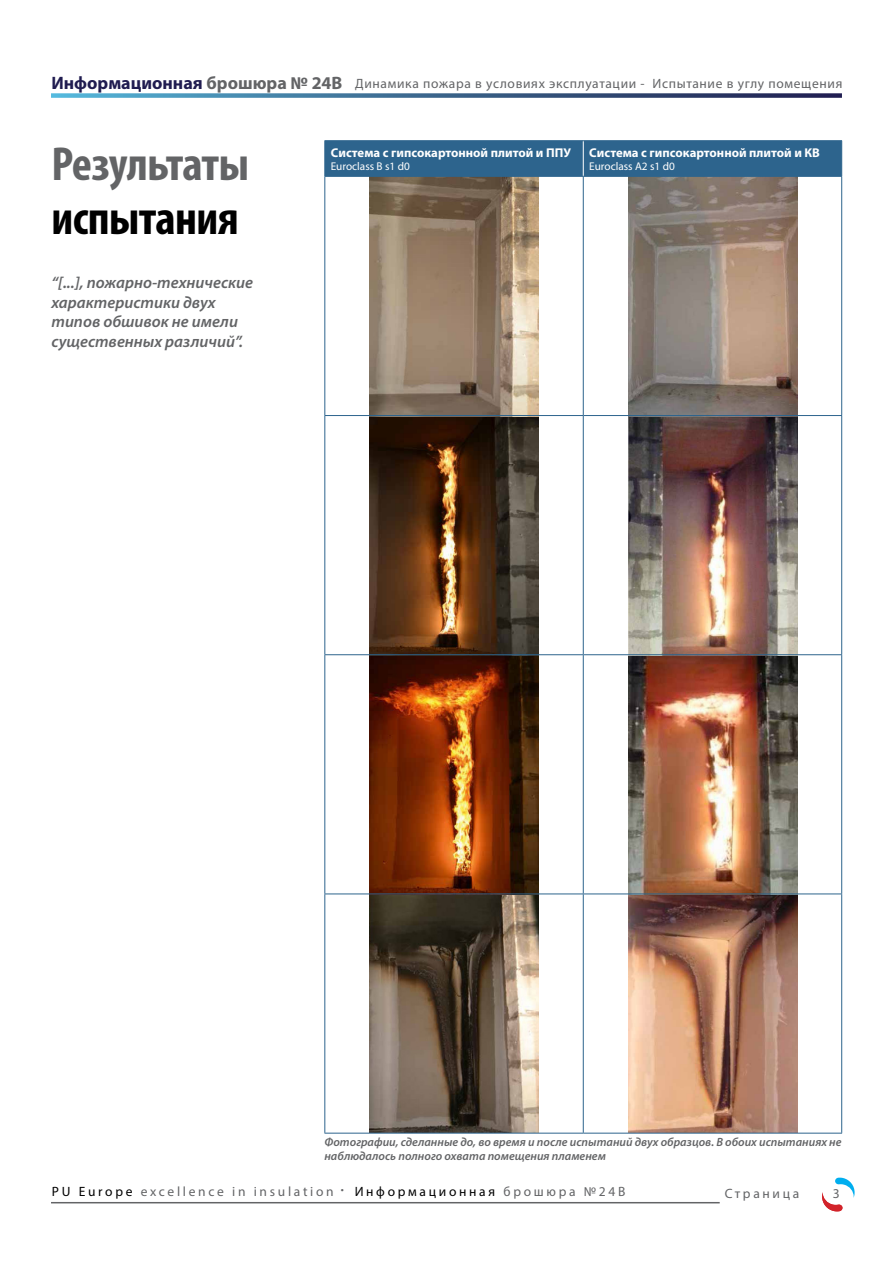
<style>
.page{position:relative;width:893px;height:1263px;background:#fff}
.page>*{position:absolute;margin:0;border:0;box-sizing:border-box;transform-origin:0 0}
.t1{font:700 condensed 48px "Myriad Pro";letter-spacing:-.02em;color:#636466}
.t2{font:700 condensed 48px "Myriad Pro";letter-spacing:-.01em;color:#000}
.t3{font:italic 600 16.5px/19.8px "Myriad Pro";color:#636466}
.t4{font:13.5px "Myriad Pro";letter-spacing:.05em;color:#636466}
.t5{font:13.5px "Myriad Pro";letter-spacing:.19em;color:#636466}
.t6{font:700 12.75px "Myriad Pro";color:#fff}
.t7{font:italic 600 12px/14.4px "Myriad Pro";color:#636466}
.t8{font:11.25px "Myriad Pro";color:#fff}
.s1{font-weight:700;font-size:18px;color:#201c50}
.s2{font-weight:700;font-size:18px}
.s3{color:#000}
</style>
<div class="page">
<svg style="left:51px;top:93px;width:791px;height:5px"></svg>
<hr style="left:51px;top:1202px;width:669px;height:1px;background:#636466">
<svg style="left:820px;top:1176px;width:37px;height:37px"></svg>
<svg style="left:822px;top:1178px;width:33px;height:33px"></svg>
<img style="left:628px;top:177px;width:170px;height:956px">
<img style="left:369px;top:177px;width:169px;height:956px">
<div style="left:325px;top:141px;width:516px;height:35px;background:#2d648d"></div>
<hr style="left:583px;top:141px;width:1px;height:35px;background:#fff">
<hr style="left:324px;top:140px;width:259px;height:1px;background:#2d648d">
<hr style="left:324px;top:141px;width:1px;height:35px;background:#2d648d">
<hr style="left:583px;top:140px;width:259px;height:1px;background:#2d648d">
<hr style="left:841px;top:141px;width:1px;height:35px;background:#2d648d">
<hr style="left:324px;top:176px;width:259px;height:1px;background:#2d648d">
<hr style="left:324px;top:177px;width:1px;height:238px;background:#2d648d">
<hr style="left:583px;top:176px;width:259px;height:1px;background:#2d648d">
<hr style="left:583px;top:177px;width:1px;height:238px;background:#2d648d">
<hr style="left:841px;top:177px;width:1px;height:238px;background:#2d648d">
<hr style="left:324px;top:415px;width:259px;height:1px;background:#2d648d">
<hr style="left:324px;top:416px;width:1px;height:238px;background:#2d648d">
<hr style="left:583px;top:415px;width:259px;height:1px;background:#2d648d">
<hr style="left:583px;top:416px;width:1px;height:238px;background:#2d648d">
<hr style="left:841px;top:416px;width:1px;height:238px;background:#2d648d">
<hr style="left:324px;top:654px;width:259px;height:1px;background:#2d648d">
<hr style="left:324px;top:655px;width:1px;height:238px;background:#2d648d">
<hr style="left:583px;top:654px;width:259px;height:1px;background:#2d648d">
<hr style="left:583px;top:655px;width:1px;height:238px;background:#2d648d">
<hr style="left:841px;top:655px;width:1px;height:238px;background:#2d648d">
<hr style="left:324px;top:893px;width:259px;height:1px;background:#2d648d">
<hr style="left:324px;top:894px;width:1px;height:239px;background:#2d648d">
<hr style="left:583px;top:893px;width:259px;height:1px;background:#2d648d">
<hr style="left:583px;top:894px;width:1px;height:239px;background:#2d648d">
<hr style="left:841px;top:894px;width:1px;height:239px;background:#2d648d">
<hr style="left:324px;top:1133px;width:259px;height:1px;background:#2d648d">
<hr style="left:583px;top:1133px;width:259px;height:1px;background:#2d648d">
<p class="t4" style="left:51px;top:75px;width:792px"><span class="s1">Информационная</span> <span class="s2">брошюра № 24В</span> Динамика пожара в условиях эксплуатации - Испытание в углу помещения</p>
<h1 class="t1" style="left:51px;top:134px;width:199px">Результаты</h1>
<h1 class="t2" style="left:51px;top:188px;width:189px">испытания</h1>
<h2 class="t3" style="left:51px;top:272px;width:203px">“[...], пожарно-технические характеристики двух типов обшивок не имели существенных различий”.</h2>
<p class="t6" style="left:331px;top:144px;width:242px">Система с гипсокартонной плитой и ППУ</p>
<p class="t8" style="left:331px;top:160px;width:81px">Euroclass B s1 d0</p>
<p class="t6" style="left:589px;top:144px;width:232px">Система с гипсокартонной плитой и КВ</p>
<p class="t8" style="left:589px;top:160px;width:87px">Euroclass A2 s1 d0</p>
<p class="t7" style="left:324px;top:1134px;width:519px">Фотографии, сделанные до, во время и после испытаний двух образцов. В обоих испытаниях не наблюдалось полного охвата помещения пламенем</p>
<p class="t5" style="left:52px;top:1183px;width:575px"><span class="s3">PU Europe</span> excellence in insulation <span class="s2">.</span> <span class="s3">Информационная</span> брошюра №24В</p>
<p class="t5" style="left:725px;top:1185px;width:76px">Страница</p>
<p class="t5" style="left:833px;top:1185px;width:8px">3</p>
</div>
